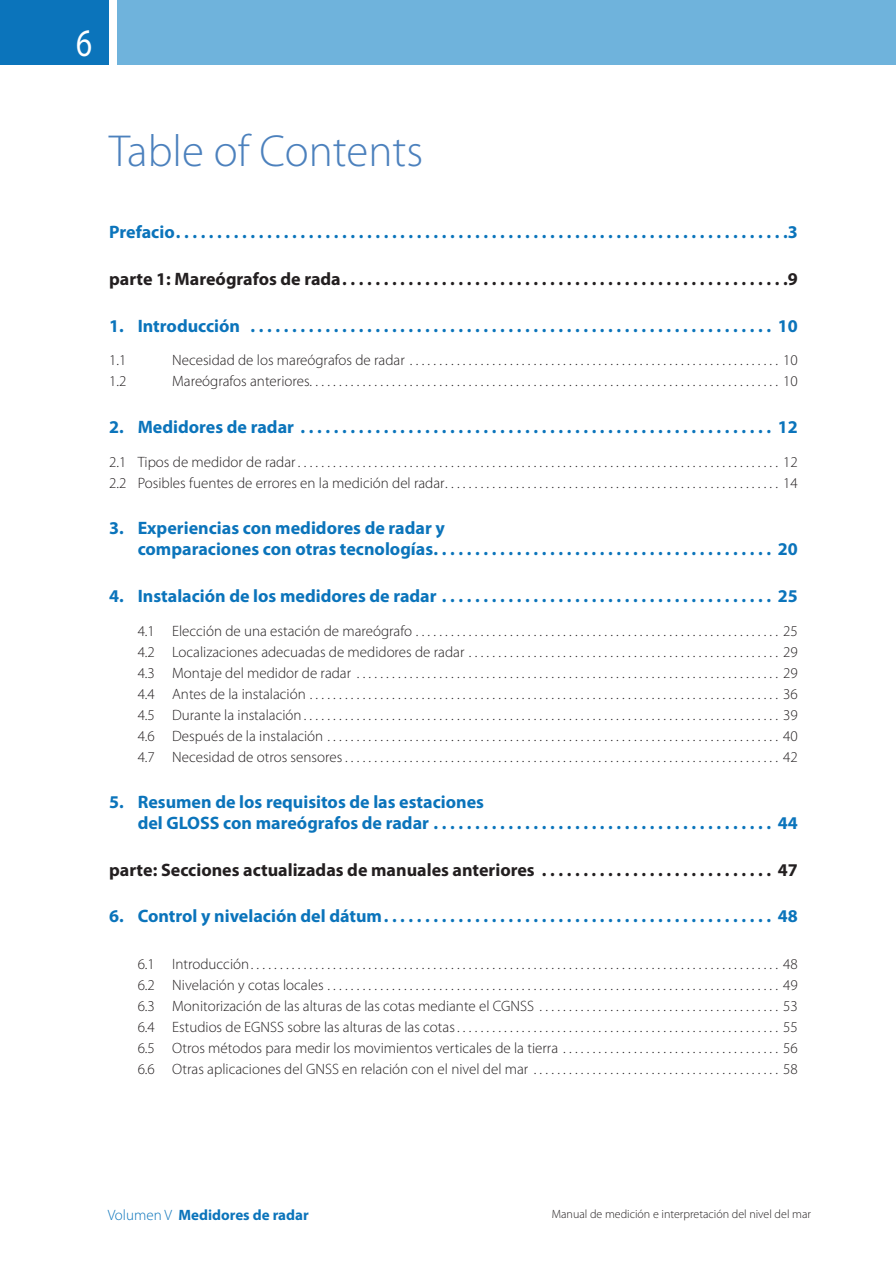
<style>
.page{position:relative;width:896px;height:1267px;background:#fff}
.page>*{position:absolute;margin:0;border:0;box-sizing:border-box;transform-origin:0 0}
.t1{font:300 45px "Myriad Pro";color:#4c81bd}
.t2{font:39px "Myriad Pro";color:#fff;scale:.8 1}
.t3{font:700 18px/21px "Myriad Pro";color:#0b74bb}
.t4{font:700 18px "Myriad Pro";color:#231f20}
.t5{font:300 15px/21px "Myriad Pro";color:#231f20;text-align:justify}
.t6{font:700 15px "Myriad Pro";color:#0b74bb}
.t7{font:300 12px "Myriad Pro";color:#231f20}
.s1{font-weight:300}
</style>
<div class="page">
<div style="left:117px;top:0;width:779px;height:65px;background:#6fb3dc"></div>
<div style="left:0;top:0;width:109px;height:65px;background:#0b74bb"></div>
<h2 class="t2" style="left:76px;top:19px;width:22px">6</h2>
<h1 class="t1" style="left:109px;top:124px;width:315px">Table of Contents</h1>
<p class="t3" style="left:109px;top:221px;width:690px">Prefacio . . . . . . . . . . . . . . . . . . . . . . . . . . . . . . . . . . . . . . . . . . . . . . . . . . . . . . . . . . . . . . . . . . . . . . . . . .3</p>
<p class="t4" style="left:109px;top:267px;width:690px">parte 1: Mareógrafos de rada . . . . . . . . . . . . . . . . . . . . . . . . . . . . . . . . . . . . . . . . . . . . . . . . . . . . . .9</p>
<p class="t3" style="left:109px;top:314px;width:690px">1. Introducción . . . . . . . . . . . . . . . . . . . . . . . . . . . . . . . . . . . . . . . . . . . . . . . . . . . . . . . . . . . . . . . 10</p>
<p class="t5" style="left:109px;top:350px;width:19px">1.1</p>
<p class="t5" style="left:172px;top:350px;width:627px">Necesidad de los mareógrafos de radar . . . . . . . . . . . . . . . . . . . . . . . . . . . . . . . . . . . . . . . . . . . . . . . . . . . . . . . . . . . . . . . 10</p>
<p class="t5" style="left:109px;top:371px;width:19px">1.2</p>
<p class="t5" style="left:172px;top:371px;width:627px">Mareógrafos anteriores . . . . . . . . . . . . . . . . . . . . . . . . . . . . . . . . . . . . . . . . . . . . . . . . . . . . . . . . . . . . . . . . . . . . . . . . . . . . . . . . 10</p>
<p class="t3" style="left:109px;top:416px;width:690px">2. Medidores de radar . . . . . . . . . . . . . . . . . . . . . . . . . . . . . . . . . . . . . . . . . . . . . . . . . . . . . . . . . 12</p>
<p class="t5" style="left:109px;top:451px;width:690px">2.1 Tipos de medidor de radar . . . . . . . . . . . . . . . . . . . . . . . . . . . . . . . . . . . . . . . . . . . . . . . . . . . . . . . . . . . . . . . . . . . . . . . . . . . . . . . . . . 12<br>2.2 Posibles fuentes de errores en la medición del radar . . . . . . . . . . . . . . . . . . . . . . . . . . . . . . . . . . . . . . . . . . . . . . . . . . . . . . . . . 14</p>
<p class="t3" style="left:138px;top:517px;width:662px;text-indent:-28px">3. Experiencias con medidores de radar y<br>comparaciones con otras tecnologías . . . . . . . . . . . . . . . . . . . . . . . . . . . . . . . . . . . . . . . . . 20</p>
<p class="t3" style="left:109px;top:584px;width:690px">4. Instalación de los medidores de radar . . . . . . . . . . . . . . . . . . . . . . . . . . . . . . . . . . . . . . . . 25</p>
<p class="t5" style="left:138px;top:620px;width:662px">4.1 Elección de una estación de mareógrafo . . . . . . . . . . . . . . . . . . . . . . . . . . . . . . . . . . . . . . . . . . . . . . . . . . . . . . . . . . . . . . 25<br>4.2 Localizaciones adecuadas de medidores de radar . . . . . . . . . . . . . . . . . . . . . . . . . . . . . . . . . . . . . . . . . . . . . . . . . . . . . 29<br>4.3 Montaje del medidor de radar . . . . . . . . . . . . . . . . . . . . . . . . . . . . . . . . . . . . . . . . . . . . . . . . . . . . . . . . . . . . . . . . . . . . . . . . 29<br>4.4 Antes de la instalación . . . . . . . . . . . . . . . . . . . . . . . . . . . . . . . . . . . . . . . . . . . . . . . . . . . . . . . . . . . . . . . . . . . . . . . . . . . . . . . . 36<br>4.5 Durante la instalación . . . . . . . . . . . . . . . . . . . . . . . . . . . . . . . . . . . . . . . . . . . . . . . . . . . . . . . . . . . . . . . . . . . . . . . . . . . . . . . . . 39<br>4.6 Después de la instalación . . . . . . . . . . . . . . . . . . . . . . . . . . . . . . . . . . . . . . . . . . . . . . . . . . . . . . . . . . . . . . . . . . . . . . . . . . . . . 40<br>4.7 Necesidad de otros sensores . . . . . . . . . . . . . . . . . . . . . . . . . . . . . . . . . . . . . . . . . . . . . . . . . . . . . . . . . . . . . . . . . . . . . . . . . . 42</p>
<p class="t3" style="left:138px;top:791px;width:662px;text-indent:-28px">5. Resumen de los requisitos de las estaciones<br>del GLOSS con mareógrafos de radar . . . . . . . . . . . . . . . . . . . . . . . . . . . . . . . . . . . . . . . . . 44</p>
<p class="t4" style="left:109px;top:857px;width:690px">parte: Secciones actualizadas de manuales anteriores . . . . . . . . . . . . . . . . . . . . . . . . . . . . 47</p>
<p class="t3" style="left:109px;top:905px;width:690px">6. Control y nivelación del dátum . . . . . . . . . . . . . . . . . . . . . . . . . . . . . . . . . . . . . . . . . . . . . . . 48</p>
<p class="t5" style="left:138px;top:953px;width:662px">6.1 Introducción . . . . . . . . . . . . . . . . . . . . . . . . . . . . . . . . . . . . . . . . . . . . . . . . . . . . . . . . . . . . . . . . . . . . . . . . . . . . . . . . . . . . . . . . . . 48<br>6.2 Nivelación y cotas locales . . . . . . . . . . . . . . . . . . . . . . . . . . . . . . . . . . . . . . . . . . . . . . . . . . . . . . . . . . . . . . . . . . . . . . . . . . . . . 49<br>6.3 Monitorización de las alturas de las cotas mediante el CGNSS . . . . . . . . . . . . . . . . . . . . . . . . . . . . . . . . . . . . . . . . . 53<br>6.4 Estudios de EGNSS sobre las alturas de las cotas . . . . . . . . . . . . . . . . . . . . . . . . . . . . . . . . . . . . . . . . . . . . . . . . . . . . . . . 55<br>6.5 Otros métodos para medir los movimientos verticales de la tierra . . . . . . . . . . . . . . . . . . . . . . . . . . . . . . . . . . . . . 56<br>6.6 Otras aplicaciones del GNSS en relación con el nivel del mar . . . . . . . . . . . . . . . . . . . . . . . . . . . . . . . . . . . . . . . . . . 58</p>
<p class="t6" style="left:108px;top:1205px;width:202px"><span class="s1">Volumen V</span> Medidores de radar</p>
<p class="t7" style="left:552px;top:1206px;width:261px">Manual de medición e interpretación del nivel del mar</p>
</div>
